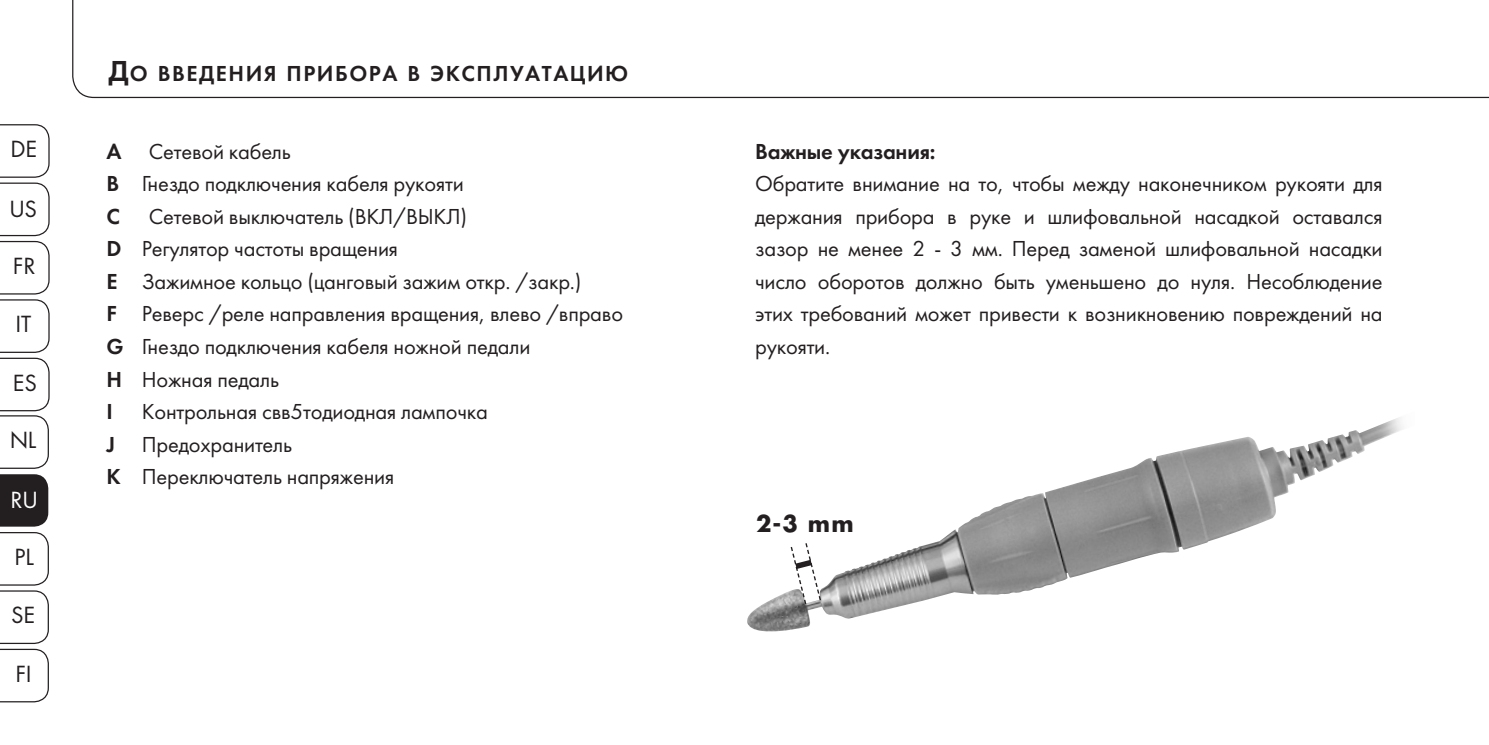
<style>
.page{position:relative;width:1489px;height:745px;background:#fff}
.page>*{position:absolute;margin:0;border:0;box-sizing:border-box;transform-origin:0 0}
.RU_Fliestext_normal{font:22.5px/32.5px "Futura Book C";letter-spacing:-.01em;color:#231f20;text-align:justify}
.ru_demi_bold{font:22.5px "Futura Book C";letter-spacing:-.01em;color:#231f20}
.Ru_Bold_einzelne_Wör{font:22.5px "Futura Book C";letter-spacing:-.01em;color:#231f20}
.RU_Überschriften_bol{font:22.5px "Futura Demi C";letter-spacing:.065em;color:#231f20}
.Ru_Bold_einzelne_Wör-2{font:22.5px "Futura Demi C";letter-spacing:-.01em;color:#231f20}
.Headline_Kasten{font:700 22.5px "Futura";color:#231f20}
.t1{font:21.5px "Futura";letter-spacing:.01em;color:#231f20}
.t2{font:21.5px "Futura";color:#fff}
.s1{font-size:30px}
.s2{font-family:"Futura Demi C"}
</style>
<div class="page">
<svg style="left:72px;top:0;width:1416px;height:98px"></svg>
<svg style="left:0;top:124px;width:50px;height:344px"></svg>
<svg style="left:0;top:474px;width:49px;height:228px"></svg>
<img style="left:852px;top:418px;width:546px;height:152px">
<svg style="left:789px;top:543px;width:33px;height:62px"></svg>
<p class="t1" style="left:11px;top:134px;width:28px">DE</p>
<p class="t1" style="left:10px;top:194px;width:29px">US</p>
<p class="t1" style="left:13px;top:251px;width:24px">FR</p>
<p class="t1" style="left:16px;top:309px;width:17px">IT</p>
<p class="t1" style="left:13px;top:367px;width:25px">ES</p>
<p class="t1" style="left:10px;top:425px;width:28px">NL</p>
<p class="t2" style="left:11px;top:485px;width:28px">RU</p>
<p class="t1" style="left:15px;top:542px;width:21px">PL</p>
<p class="t1" style="left:12px;top:600px;width:25px">SE</p>
<p class="t1" style="left:16px;top:658px;width:17px">FI</p>
<p class="RU_Überschriften_bol" style="left:108px;top:60px;width:521px"><span class="s1">Д</span>о введения прибора в эксплуатацию</p>
<p class="Ru_Bold_einzelne_Wör" style="left:106px;top:139px;width:186px"><span class="s2">A</span> Сетевой кабель</p>
<p class="RU_Fliestext_normal" style="left:106px;top:168px;width:359px"><span class="s2">B</span> Гнездо подключения кабеля рукояти</p>
<p class="Ru_Bold_einzelne_Wör-2" style="left:106px;top:203px;width:15px">C</p>
<p class="Ru_Bold_einzelne_Wör" style="left:149px;top:204px;width:319px">Сетевой выключатель (ВКЛ/ВЫКЛ)</p>
<p class="RU_Fliestext_normal" style="left:106px;top:233px;width:293px"><span class="s2">D</span> Регулятор частоты вращения</p>
<p class="RU_Fliestext_normal" style="left:106px;top:265px;width:476px"><span class="s2">E</span> Зажимное кольцо (цанговый зажим откр. /закр.)</p>
<p class="ru_demi_bold" style="left:106px;top:301px;width:518px"><span class="s2">F</span> Реверс /реле направления вращения, влево /вправо</p>
<p class="ru_demi_bold" style="left:106px;top:334px;width:425px"><span class="s2">G</span> Гнездо подключения кабеля ножной педали</p>
<p class="RU_Fliestext_normal" style="left:106px;top:363px;width:174px"><span class="s2">H</span> Ножная педаль</p>
<p class="Ru_Bold_einzelne_Wör-2" style="left:106px;top:398px;width:8px">I</p>
<p class="RU_Fliestext_normal" style="left:142px;top:395px;width:347px">Контрольная свв5тодиодная лампочка</p>
<p class="RU_Fliestext_normal" style="left:106px;top:428px;width:187px"><span class="s2">J</span> Предохранитель</p>
<p class="RU_Fliestext_normal" style="left:106px;top:460px;width:289px"><span class="s2">K</span> Переключатель напряжения</p>
<p class="Ru_Bold_einzelne_Wör-2" style="left:755px;top:138px;width:182px">Важные указания:</p>
<p class="RU_Fliestext_normal" style="left:755px;top:168px;width:629px">Обратите внимание на то, чтобы между наконечником рукояти для держания прибора в руке и шлифовальной насадкой оставался зазор не менее 2 - 3 мм. Перед заменой шлифовальной насадки число оборотов должно быть уменьшено до нуля. Несоблюдение этих требований может привести к возникновению повреждений на рукояти.</p>
<p class="Headline_Kasten" style="left:756px;top:508px;width:99px">2-3 mm</p>
</div>
